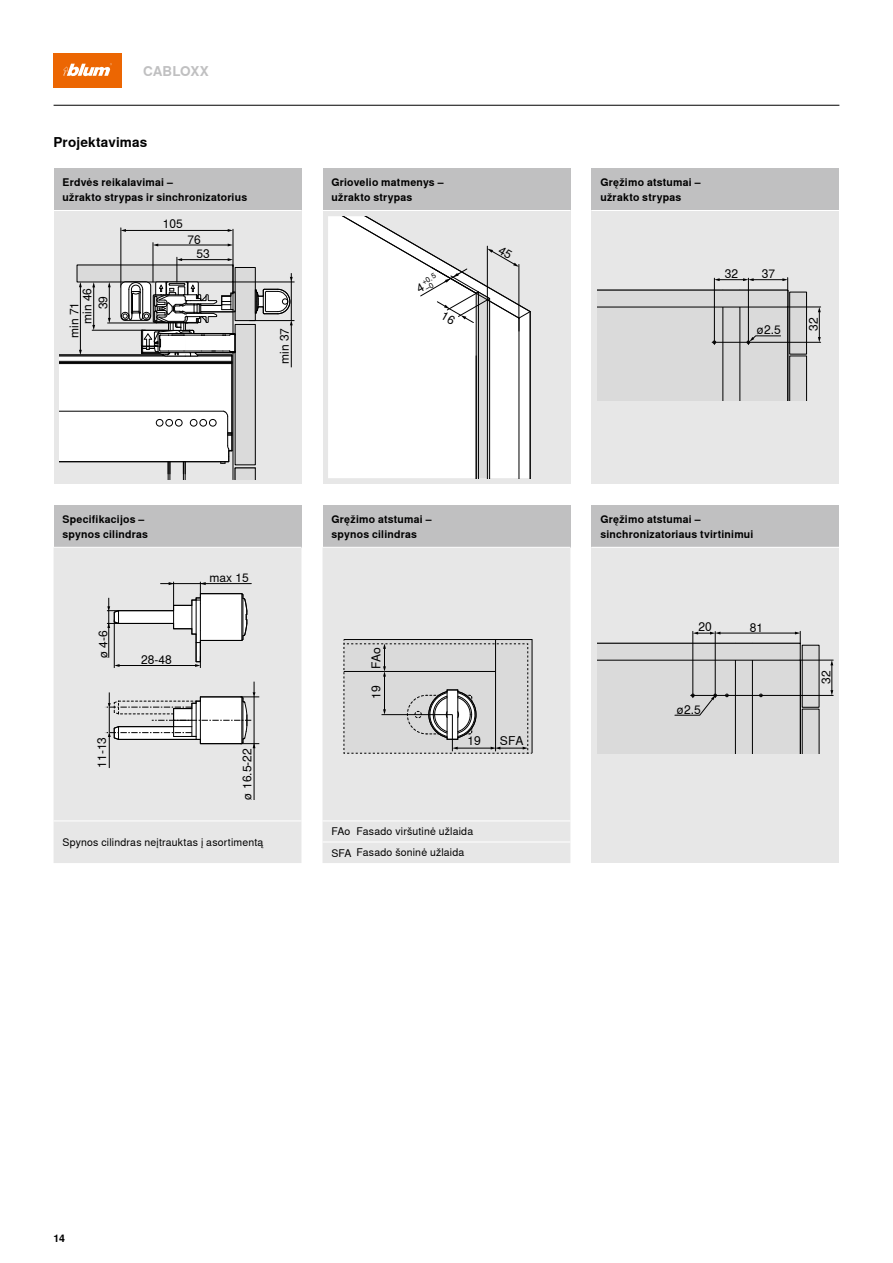
<style>
.page{position:relative;width:893px;height:1263px;background:#fff}
.page>*{position:absolute;margin:0;border:0;box-sizing:border-box;transform-origin:0 0}
.t1{font:700 13.5px "Nimbus Sans Global";letter-spacing:.015em;color:#000}
.t2{font:700 13.5px "Nimbus Sans Global";color:#c0c0c1}
.t3{font:12.15px "Nimbus Sans Global";color:#000}
.t4{font:12px "Nimbus Sans Global";color:#000}
.t5{font:700 10.5px/15px "Nimbus Sans Global";letter-spacing:.02em;color:#000}
.t6{font:10.5px/21.3px "Nimbus Sans Global";letter-spacing:.02em;color:#000}
.t7{font:7.5px/6.8px "Nimbus Sans Global";color:#000;text-align:center}
.s1{font-size:12px}
</style>
<div class="page">
<div style="left:54px;top:54px;width:68px;height:34px;background:#ec6602"></div>
<svg style="left:63px;top:63px;width:49px;height:13px"></svg>
<div style="left:54px;top:168px;width:247px;height:42px;background:#c0c0c1"></div>
<div style="left:54px;top:210px;width:247px;height:274px;background:#e7e7e7"></div>
<hr style="left:54px;top:210px;width:247px;height:1px;background:#fff">
<div style="left:54px;top:505px;width:247px;height:42px;background:#c0c0c1"></div>
<div style="left:54px;top:548px;width:247px;height:315px;background:#e7e7e7"></div>
<hr style="left:54px;top:820px;width:247px;height:1px;background:#fff">
<div style="left:323px;top:505px;width:247px;height:42px;background:#c0c0c1"></div>
<div style="left:323px;top:548px;width:247px;height:315px;background:#e7e7e7"></div>
<hr style="left:323px;top:820px;width:247px;height:1px;background:#fff">
<hr style="left:323px;top:842px;width:247px;height:1px;background:#fff">
<div style="left:323px;top:168px;width:247px;height:42px;background:#c0c0c1"></div>
<div style="left:323px;top:210px;width:247px;height:274px;background:#e7e7e7"></div>
<hr style="left:323px;top:210px;width:247px;height:1px;background:#fff">
<div style="left:591px;top:168px;width:248px;height:42px;background:#c0c0c1"></div>
<div style="left:591px;top:210px;width:248px;height:274px;background:#e7e7e7"></div>
<hr style="left:591px;top:210px;width:248px;height:1px;background:#fff">
<div style="left:591px;top:505px;width:248px;height:42px;background:#c0c0c1"></div>
<div style="left:591px;top:547px;width:248px;height:316px;background:#e7e7e7"></div>
<hr style="left:591px;top:547px;width:248px;height:1px;background:#fff">
<hr style="left:153px;top:243px;width:1px;height:39px;background:#000">
<hr style="left:233px;top:229px;width:1px;height:37px;background:#000">
<hr style="left:157px;top:245px;width:72px;height:1px;background:#000">
<hr style="left:121px;top:228px;width:1px;height:59px;background:#000">
<hr style="left:125px;top:230px;width:104px;height:1px;background:#000">
<svg style="left:121px;top:229px;width:5px;height:3px"></svg>
<svg style="left:228px;top:229px;width:5px;height:3px"></svg>
<hr style="left:249px;top:320px;width:45px;height:1px;background:#000">
<hr style="left:233px;top:282px;width:62px;height:1px;background:#000">
<svg style="left:59px;top:257px;width:234px;height:223px"></svg>
<hr style="left:109px;top:736px;width:1px;height:32px;background:#000">
<hr style="left:254px;top:747px;width:1px;height:53px;background:#000">
<svg style="left:105px;top:682px;width:154px;height:66px"></svg>
<hr style="left:205px;top:583px;width:46px;height:1px;background:#000">
<svg style="left:107px;top:582px;width:141px;height:86px"></svg>
<hr style="left:173px;top:583px;width:30px;height:1px;background:#000">
<svg style="left:344px;top:639px;width:188px;height:115px;background:#cbcbcb"></svg>
<hr style="left:800px;top:660px;width:33px;height:1px;background:#000">
<svg style="left:830px;top:660px;width:3px;height:35px"></svg>
<hr style="left:691px;top:695px;width:142px;height:1px;background:#000">
<svg style="left:597px;top:631px;width:222px;height:122px"></svg>
<hr style="left:787px;top:307px;width:34px;height:1px;background:#000">
<svg style="left:818px;top:307px;width:3px;height:35px"></svg>
<hr style="left:712px;top:342px;width:109px;height:1px;background:#000">
<svg style="left:597px;top:278px;width:210px;height:122px"></svg>
<hr style="left:54px;top:105px;width:785px;height:1px;background:#000">
<svg style="left:328px;top:216px;width:203px;height:262px"></svg>
<p class="t2" style="left:143px;top:63px;width:67px">CABLOXX</p>
<p class="t1" style="left:54px;top:135px;width:95px">Projektavimas</p>
<p class="t5" style="left:63px;top:175px;width:186px">Erdvės reikalavimai –<br>užrakto strypas ir sinchronizatorius</p>
<p class="t4" style="left:163px;top:217px;width:22px">105</p>
<p class="t4" style="left:188px;top:232px;width:15px">76</p>
<p class="t4" style="left:80px;top:324px;width:38px;rotate:-90deg">min 46</p>
<p class="t4" style="left:96px;top:309px;width:15px;rotate:-90deg">39</p>
<p class="t4" style="left:67px;top:338px;width:38px;rotate:-90deg">min 71</p>
<p class="t4" style="left:197px;top:247px;width:15px">53</p>
<p class="t4" style="left:278px;top:364px;width:38px;rotate:-90deg">min 37</p>
<p class="t5" style="left:331px;top:175px;width:114px">Griovelio matmenys – užrakto strypas</p>
<p class="t7" style="left:414px;top:284px;width:24px;rotate:-30deg"><span class="s1">4</span> +0.5 –0</p>
<p class="t5" style="left:63px;top:511px;width:87px">Specifikacijos – spynos cilindras</p>
<p class="t4" style="left:96px;top:658px;width:30px;rotate:-90deg">ø 4-6</p>
<p class="t4" style="left:141px;top:653px;width:32px">28-48</p>
<p class="t4" style="left:209px;top:571px;width:41px">max 15</p>
<p class="t4" style="left:95px;top:768px;width:32px;rotate:-90deg">11-13</p>
<p class="t4" style="left:240px;top:800px;width:53px;rotate:-90deg">ø 16.5-22</p>
<p class="t5" style="left:331px;top:511px;width:102px">Gręžimo atstumai – spynos cilindras</p>
<p class="t3" style="left:369px;top:669px;width:24px;rotate:-90deg">FAo</p>
<p class="t3" style="left:369px;top:699px;width:15px;rotate:-90deg">19</p>
<p class="t3" style="left:468px;top:734px;width:15px">19</p>
<p class="t6" style="left:63px;top:831px;width:202px">Spynos cilindras neįtrauktas į asortimentą</p>
<p class="t6" style="left:357px;top:821px;width:118px">Fasado viršutinė užlaida<br>Fasado šoninė užlaida</p>
<p class="t6" style="left:331px;top:821px;width:22px">FAo<br>SFA</p>
<p class="t3" style="left:500px;top:734px;width:25px">SFA</p>
<p class="t5" style="left:600px;top:175px;width:102px">Gręžimo atstumai – užrakto strypas</p>
<p class="t4" style="left:725px;top:267px;width:15px">32</p>
<p class="t4" style="left:762px;top:267px;width:15px">37</p>
<p class="t4" style="left:757px;top:323px;width:26px">ø2.5</p>
<p class="t4" style="left:807px;top:331px;width:15px;rotate:-90deg">32</p>
<p class="t5" style="left:600px;top:511px;width:155px">Gręžimo atstumai – sinchronizatoriaus tvirtinimui</p>
<p class="t4" style="left:698px;top:620px;width:15px">20</p>
<p class="t4" style="left:750px;top:620px;width:15px">81</p>
<p class="t4" style="left:677px;top:703px;width:26px">ø2.5</p>
<p class="t4" style="left:819px;top:684px;width:15px;rotate:-90deg">32</p>
<p class="t5" style="left:54px;top:1231px;width:13px">14</p>
</div>
